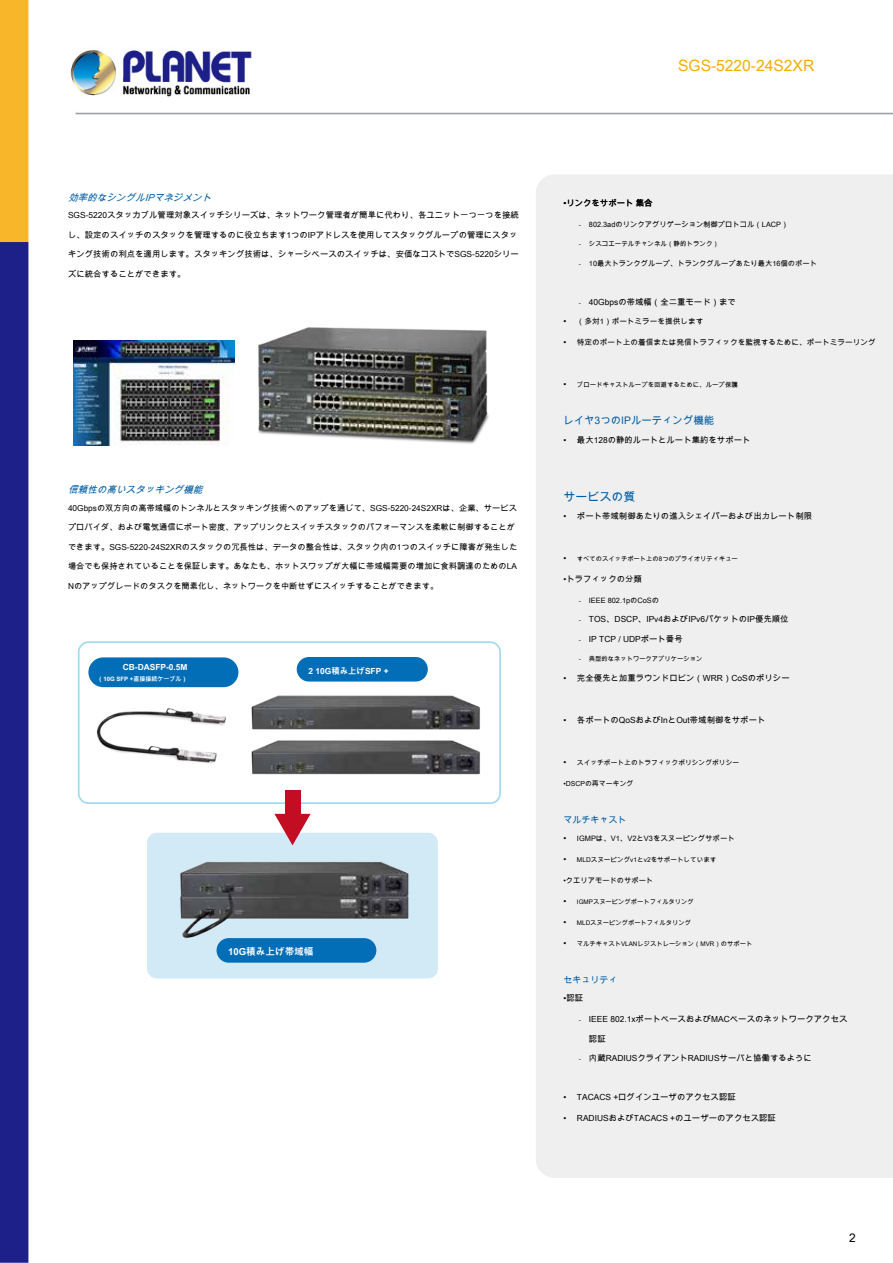
<style>
.page{position:relative;width:893px;height:1263px;background:#fff}
.page>*{position:absolute;margin:0;border:0;box-sizing:border-box;transform-origin:0 0}
.t1{font:15.6px "Arial Unicode MS";color:#f7ac00}
.t2{font:12px "Arial Unicode MS";color:#005ea6}
.t3{font:12px "Arial Unicode MS";color:#000}
.t4{font:10.35px "Arial Unicode MS";color:#005ea6}
.t5{font:italic 9.6px "Arial Unicode MS";color:#005ea6}
.t6{font:700 9.6px "Arial Unicode MS";color:#fff}
.t7{font:9px "Arial Unicode MS";color:#005ea6}
.t8{font:8.4px "Arial Unicode MS";color:#000}
.t9{font:700 8.4px "Arial Unicode MS";color:#fff}
.t10{font:8.25px "Arial Unicode MS";color:#000}
.t11{font:7.65px "Arial Unicode MS";color:#000}
.t12{font:7.5px "Arial Unicode MS";color:#000}
.t13{font:7.35px "Arial Unicode MS";color:#000}
.t14{font:7.2px "Arial Unicode MS";color:#000}
.t15{font:6.9px "Arial Unicode MS";color:#000}
.t16{font:6.75px "Arial Unicode MS";color:#000}
.t17{font:6.6px "Arial Unicode MS";color:#000}
.t18{font:6.45px "Arial Unicode MS";color:#000}
.t19{font:6.3px "Arial Unicode MS";color:#000}
.t20{font:700 6px "Arial Unicode MS";color:#fff}
.s1{font-weight:700}
.s2{font-size:6.3px}
.s3{font-size:8.4px}
</style>
<div class="page">
<img style="left:0;top:0;width:893px;height:1263px">
<div style="left:536px;top:174px;width:357px;height:1004px;background:#efefef"></div>
<img style="left:73px;top:341px;width:162px;height:104px">
<img style="left:242px;top:297px;width:261px;height:165px">
<div style="left:78px;top:641px;width:423px;height:163px;border:2px solid #a3daef;border-radius:10px"></div>
<div style="left:147px;top:833px;width:291px;height:145px;background:#d2eaf6;border-radius:10px"></div>
<div style="left:88px;top:657px;width:150px;height:30px;background:#036eb8;border-radius:15px"></div>
<div style="left:297px;top:657px;width:131px;height:24px;background:#036eb8;border-radius:12px"></div>
<div style="left:217px;top:938px;width:159px;height:25px;background:#036eb8;border-radius:12px"></div>
<img style="left:89px;top:668px;width:407px;height:281px">
<h1 class="t1" style="left:678px;top:54px;width:138px">SGS-5220-24S2XR</h1>
<p class="t5" style="left:68px;top:190px;width:149px">効率的なシングルIPマネジメント</p>
<p class="t8" style="left:68px;top:209px;width:452px">SGS-5220スタッカブル管理対象スイッチシリーズは、ネットワーク管理者が簡単に代わり、各ユニット一つ一つを接続</p>
<p class="t8" style="left:68px;top:229px;width:451px">し、設定のスイッチのスタックを管理するのに役立ちます1つのIPアドレスを使用してスタックグループの管理にスタッ</p>
<p class="t8" style="left:68px;top:248px;width:452px">キング技術の利点を適用します。スタッキング技術は、シャーシベースのスイッチは、安価なコストでSGS-5220シリー</p>
<p class="t8" style="left:68px;top:268px;width:119px">ズに統合することができます。</p>
<p class="t5" style="left:68px;top:483px;width:140px">信頼性の高いスタッキング機能</p>
<p class="t10" style="left:68px;top:502px;width:450px">40Gbpsの双方向の高帯域幅のトンネルとスタッキング技術へのアップを通じて、SGS-5220-24S2XRは、企業、サービス</p>
<p class="t10" style="left:68px;top:521px;width:449px">プロバイダ、および電気通信にポート密度、アップリンクとスイッチスタックのパフォーマンスを柔軟に制御することが</p>
<p class="t10" style="left:68px;top:541px;width:451px">できます。SGS-5220-24S2XRのスタックの冗長性は、データの整合性は、スタック内の1つのスイッチに障害が発生した</p>
<p class="t10" style="left:68px;top:560px;width:450px">場合でも保持されていることを保証します。あなたも、ホットスワップが大幅に帯域幅需要の増加に食料調達のためのLA</p>
<p class="t10" style="left:68px;top:580px;width:372px">Nのアップグレードのタスクを簡素化し、ネットワークを中断せずにスイッチすることができます。</p>
<p class="t9" style="left:123px;top:661px;width:66px">CB-DASFP-0.5M</p>
<p class="t20" style="left:98px;top:674px;width:91px">（10G SFP +直接接続ケーブル）</p>
<p class="t9" style="left:309px;top:665px;width:82px">2 10G積み上げSFP +</p>
<p class="t6" style="left:228px;top:945px;width:87px">10G積み上げ帯域幅</p>
<p class="t8" style="left:563px;top:197px;width:91px">•リンクをサポート <span class="s1">集合</span></p>
<p class="t13" style="left:579px;top:219px;width:211px"><span class="s2">-</span> 802.3adのリンクアグリゲーション制御プロトコル（LACP）</p>
<p class="t18" style="left:579px;top:240px;width:142px"><span class="s2">-</span> シスコエーテルチャンネル（静的トランク）</p>
<p class="t13" style="left:579px;top:258px;width:240px"><span class="s2">-</span> 10最大トランクグループ、トランクグループあたり最大16個のポート</p>
<p class="t8" style="left:579px;top:296px;width:159px"><span class="s2">-</span> 40Gbpsの帯域幅（全二重モード）まで</p>
<p class="t11" style="left:563px;top:316px;width:141px"><span class="s3">•</span> （多対1）ポートミラーを提供します</p>
<p class="t11" style="left:563px;top:337px;width:314px"><span class="s3">•</span> 特定のポート上の着信または発信トラフィックを監視するために、ポートミラーリング</p>
<p class="t18" style="left:563px;top:381px;width:176px"><span class="s3">•</span> ブロードキャストループを回避するために、ループ保護</p>
<p class="t4" style="left:563px;top:413px;width:152px">レイヤ3つのIPルーティング機能</p>
<p class="t8" style="left:563px;top:434px;width:189px">• 最大128の静的ルートとルート集約をサポート</p>
<h2 class="t2" style="left:563px;top:488px;width:73px">サービスの質</h2>
<p class="t8" style="left:563px;top:510px;width:250px">• ポート帯域制御あたりの進入シェイパーおよび出力レート制限</p>
<p class="t19" style="left:563px;top:554px;width:176px"><span class="s3">•</span> すべてのスイッチポート上の8つのプライオリティキュー</p>
<p class="t8" style="left:563px;top:573px;width:80px">•トラフィックの分類</p>
<p class="t13" style="left:579px;top:595px;width:82px"><span class="s2">-</span> IEEE 802.1pのCoSの</p>
<p class="t8" style="left:579px;top:613px;width:212px"><span class="s2">-</span> TOS、DSCP、IPv4およびIPv6パケットのIP優先順位</p>
<p class="t8" style="left:579px;top:633px;width:106px"><span class="s2">-</span> IP TCP / UDPポート番号</p>
<p class="t19" style="left:579px;top:654px;width:125px">- 典型的なネットワークアプリケーション</p>
<p class="t8" style="left:563px;top:672px;width:228px">• 完全優先と加重ラウンドロビン（WRR）CoSのポリシー</p>
<p class="t8" style="left:563px;top:714px;width:204px">• 各ポートのQoSおよびInとOut帯域制御をサポート</p>
<p class="t16" style="left:563px;top:758px;width:177px"><span class="s3">•</span> スイッチポート上のトラフィックポリシングポリシー</p>
<p class="t15" style="left:563px;top:778px;width:72px">•DSCPの再マーキング</p>
<p class="t7" style="left:563px;top:813px;width:64px">マルチキャスト</p>
<p class="t12" style="left:563px;top:833px;width:173px"><span class="s3">•</span> IGMPは、V1、V2とV3をスヌーピングサポート</p>
<p class="t17" style="left:563px;top:855px;width:155px"><span class="s3">•</span> MLDスヌーピングv1とv2をサポートしています</p>
<p class="t14" style="left:563px;top:875px;width:91px">•クエリアモードのサポート</p>
<p class="t19" style="left:563px;top:897px;width:132px"><span class="s3">•</span> IGMPスヌーピングポートフィルタリング</p>
<p class="t19" style="left:563px;top:918px;width:129px"><span class="s3">•</span> MLDスヌーピングポートフィルタリング</p>
<p class="t19" style="left:563px;top:939px;width:190px"><span class="s3">•</span> マルチキャストVLANレジストレーション（MVR）のサポート</p>
<p class="t7" style="left:563px;top:973px;width:55px">セキュリティ</p>
<p class="t8" style="left:563px;top:992px;width:21px">•認証</p>
<p class="t8" style="left:579px;top:1013px;width:270px"><span class="s2">-</span> IEEE 802.1xポートベースおよびMACベースのネットワークアクセス</p>
<p class="t8" style="left:589px;top:1033px;width:18px">認証</p>
<p class="t8" style="left:579px;top:1052px;width:235px"><span class="s2">-</span> 内蔵RADIUSクライアントRADIUSサーバと協働するように</p>
<p class="t8" style="left:563px;top:1091px;width:174px">• TACACS +ログインユーザのアクセス認証</p>
<p class="t8" style="left:563px;top:1112px;width:214px">• RADIUSおよびTACACS +のユーザーのアクセス認証</p>
<h2 class="t3" style="left:849px;top:1229px;width:8px">2</h2>
</div>
